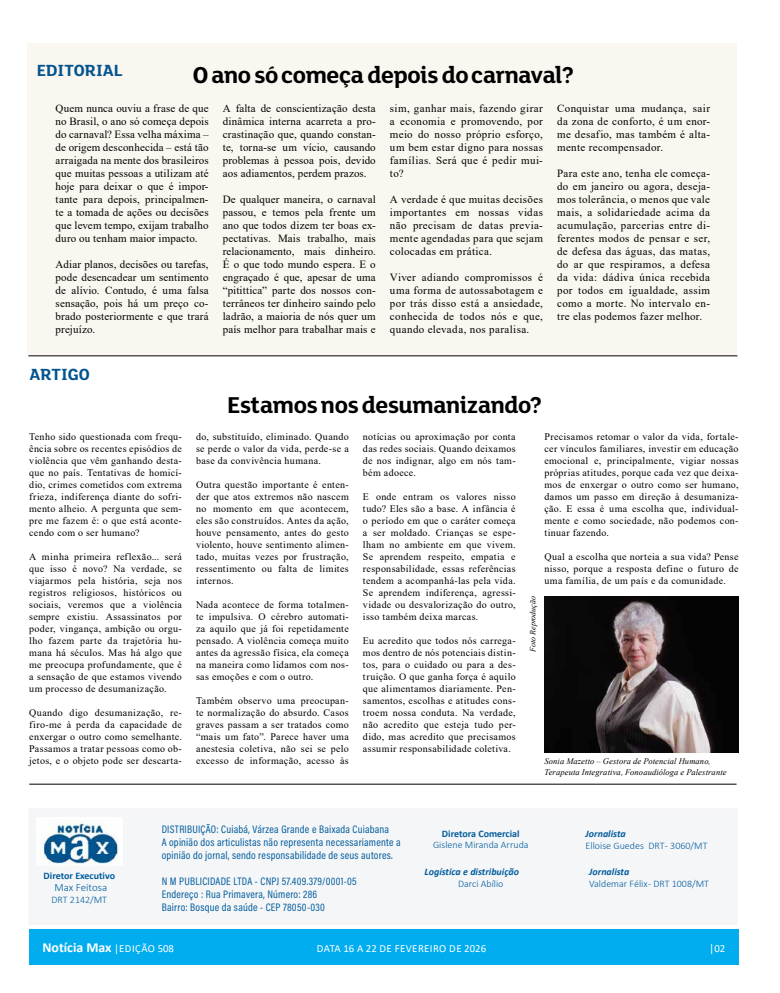
<style>
.page{position:relative;width:780px;height:993px;background:#fff}
.page>*{position:absolute;margin:0;border:0;box-sizing:border-box;transform-origin:0 0}
.t1{font:25px "FS Lola Bold Regular";letter-spacing:-.025em;color:#000}
.t2{font:17.6px "FS Lola Bold Regular";color:#02548f}
.t3{font:700 13.9px "Calibri";color:#fff}
.t4{font:11px/13px "Times New Roman";letter-spacing:.025em;color:#000;text-align:justify}
.t5{font:11px/13px "Acumin Variable Concept";letter-spacing:.02em;color:#005c9c}
.t6{font:300 11px "Calibri";color:#005c9c}
.t7{font:10.8px "Calibri";letter-spacing:.03em;color:#fff}
.t8{font:10px/12px "Times New Roman";letter-spacing:.03em;color:#000;text-align:justify}
.t9{font:300 10px "Calibri";color:#005c9c}
.t10{font:italic 700 10px "Calibri";color:#005c9c}
.t11{font:700 10px "Calibri";color:#005c9c}
.t12{font:italic 8.5px/11px "Times New Roman";letter-spacing:.01em;color:#000}
.t13{font:italic 8px "Times New Roman";color:#000}
.s1{font-weight:400;font-size:10.8px}
.s2{font-size:11.2px}
</style>
<div class="page">
<div style="left:28px;top:43px;width:709px;height:312px;background:#faf7f0"></div>
<div style="left:28px;top:807px;width:709px;height:117px;background:#f5f6f8"></div>
<img style="left:44px;top:821px;width:74px;height:43px">
<div style="left:30px;top:929px;width:709px;height:35px;background:#01adef"></div>
<hr style="left:28px;top:355px;width:709px;height:1px;background:#000">
<hr style="left:29px;top:783px;width:707px;height:1px;background:#000">
<img style="left:544px;top:596px;width:194px;height:156px">
<h2 class="t2" style="left:37px;top:61px;width:87px">EDITORIAL</h2>
<p class="t4" style="left:56px;top:101px;width:154px">Quem nunca ouviu a frase de que no Brasil, o ano só começa depois do carnaval? Essa velha máxima – de origem desconhecida – está tão arraigada na mente dos brasileiros que muitas pessoas a utilizam até hoje para deixar o que é impor&shy;tante para depois, principalmen&shy;te a tomada de ações ou decisões que levem tempo, exijam trabalho duro ou tenham maior impacto.</p>
<p class="t4" style="left:56px;top:257px;width:154px">Adiar planos, decisões ou tarefas, pode desencadear um sentimento de alívio. Contudo, é uma falsa sensação, pois há um preço co&shy;brado posteriormente e que trará prejuízo.</p>
<h1 class="t1" style="left:193px;top:62px;width:383px">O ano só começa depois do carnaval?</h1>
<p class="t4" style="left:223px;top:101px;width:154px">A falta de conscientização desta dinâmica interna acarreta a pro&shy;crastinação que, quando constan&shy;te, torna-se um vício, causando problemas à pessoa pois, devido aos adiamentos, perdem prazos.</p>
<p class="t4" style="left:223px;top:192px;width:154px">De qualquer maneira, o carnaval passou, e temos pela frente um ano que todos dizem ter boas ex&shy;pectativas. Mais trabalho, mais relacionamento, mais dinheiro.<br>É o que todo mundo espera. E o engraçado é que, apesar de uma “pitittica” parte dos nossos con&shy;terrâneos ter dinheiro saindo pelo ladrão, a maioria de nós quer um país melhor para trabalhar mais e</p>
<p class="t4" style="left:390px;top:101px;width:154px">sim, ganhar mais, fazendo girar a economia e promovendo, por meio do nosso próprio esforço, um bem estar digno para nossas famílias. Será que é pedir mui&shy;to?</p>
<p class="t4" style="left:390px;top:192px;width:154px">A verdade é que muitas decisões importantes em nossas vidas não precisam de datas previa&shy;mente agendadas para que sejam colocadas em prática.</p>
<p class="t4" style="left:390px;top:270px;width:154px">Viver adiando compromissos é uma forma de autossabotagem e por trás disso está a ansiedade, conhecida de todos nós e que, quando elevada, nos paralisa.</p>
<p class="t4" style="left:557px;top:101px;width:154px">Conquistar uma mudança, sair da zona de conforto, é um enor&shy;me desafio, mas também é alta&shy;mente recompensador.</p>
<p class="t4" style="left:557px;top:166px;width:154px">Para este ano, tenha ele começa&shy;do em janeiro ou agora, deseja&shy;mos tolerância, o menos que vale mais, a solidariedade acima da acumulação, parcerias entre di&shy;ferentes modos de pensar e ser, de defesa das águas, das matas, do ar que respiramos, a defesa da vida: dádiva única recebida por todos em igualdade, assim como a morte. No intervalo en&shy;tre elas podemos fazer melhor.</p>
<h2 class="t2" style="left:29px;top:365px;width:62px">ARTIGO</h2>
<p class="t8" style="left:29px;top:430px;width:154px">Tenho sido questionada com frequ&shy;ência sobre os recentes episódios de violência que vêm ganhando desta&shy;que no país. Tentativas de homicí&shy;dio, crimes cometidos com extrema frieza, indiferença diante do sofri&shy;mento alheio. A pergunta que sem&shy;pre me fazem é: o que está aconte&shy;cendo com o ser humano?</p>
<p class="t8" style="left:29px;top:550px;width:154px">A minha primeira reflexão... será que isso é novo? Na verdade, se viajarmos pela história, seja nos registros religiosos, históricos ou sociais, veremos que a violência sempre existiu. Assassinatos por poder, vingança, ambição ou orgu&shy;lho fazem parte da trajetória hu&shy;mana há séculos. Mas há algo que me preocupa profundamente, que é a sensação de que estamos vivendo um processo de desumanização.</p>
<p class="t8" style="left:29px;top:706px;width:154px">Quando digo desumanização, re&shy;firo-me à perda da capacidade de enxergar o outro como semelhante.<br>Passamos a tratar pessoas como ob&shy;jetos, e o objeto pode ser descarta-</p>
<h1 class="t1" style="left:227px;top:392px;width:317px">Estamos nos desumanizando?</h1>
<p class="t8" style="left:196px;top:430px;width:154px">do, substituído, eliminado. Quando se perde o valor da vida, perde-se a base da convivência humana.</p>
<p class="t8" style="left:196px;top:478px;width:154px">Outra questão importante é enten&shy;der que atos extremos não nascem no momento em que acontecem, eles são construídos. Antes da ação, houve pensamento, antes do gesto violento, houve sentimento alimen&shy;tado, muitas vezes por frustração, ressentimento ou falta de limites internos.</p>
<p class="t8" style="left:196px;top:598px;width:154px">Nada acontece de forma totalmen&shy;te impulsiva. O cérebro automati&shy;za aquilo que já foi repetidamente pensado. A violência começa muito antes da agressão física, ela começa na maneira como lidamos com nos&shy;sas emoções e com o outro.</p>
<p class="t8" style="left:196px;top:694px;width:154px">Também observo uma preocupan&shy;te normalização do absurdo. Casos graves passam a ser tratados como “mais um fato”. Parece haver uma anestesia coletiva, não sei se pelo excesso de informação, acesso às</p>
<p class="t8" style="left:363px;top:430px;width:154px">notícias ou aproximação por conta das redes sociais. Quando deixamos de nos indignar, algo em nós tam&shy;bém adoece.</p>
<p class="t8" style="left:363px;top:490px;width:154px">E onde entram os valores nisso tudo? Eles são a base. A infância é o período em que o caráter começa a ser moldado. Crianças se espe&shy;lham no ambiente em que vivem.<br>Se aprendem respeito, empatia e responsabilidade, essas referências tendem a acompanhá-las pela vida.<br>Se aprendem indiferença, agressi&shy;vidade ou desvalorização do outro, isso também deixa marcas.</p>
<p class="t8" style="left:363px;top:634px;width:154px">Eu acredito que todos nós carrega&shy;mos dentro de nós potenciais distin&shy;tos, para o cuidado ou para a des&shy;truição. O que ganha força é aquilo que alimentamos diariamente. Pen&shy;samentos, escolhas e atitudes cons&shy;troem nossa conduta. Na verdade, não acredito que esteja tudo per&shy;dido, mas acredito que precisamos assumir responsabilidade coletiva.</p>
<p class="t8" style="left:544px;top:430px;width:196px">Precisamos retomar o valor da vida, fortale&shy;cer vínculos familiares, investir em educação emocional e, principalmente, vigiar nossas próprias atitudes, porque cada vez que deixa&shy;mos de enxergar o outro como ser humano, damos um passo em direção à desumaniza&shy;ção. E essa é uma escolha que, individual&shy;mente e como sociedade, não podemos con&shy;tinuar fazendo.</p>
<p class="t8" style="left:544px;top:550px;width:196px">Qual a escolha que norteia a sua vida? Pense nisso, porque a resposta define o futuro de uma família, de um país e da comunidade.</p>
<p class="t13" style="left:527px;top:651px;width:57px;rotate:-90deg">Foto Reprodução</p>
<p class="t12" style="left:544px;top:755px;width:184px">Sonia Mazetto – Gestora de Potencial Humano,<br>Terapeuta Integrativa, Fonoaudióloga e Palestrante</p>
<p class="t11" style="left:44px;top:868px;width:73px">Diretor Executivo</p>
<p class="t6" style="left:54px;top:880px;width:54px">Max Feitosa</p>
<p class="t9" style="left:52px;top:893px;width:57px">DRT 2142/MT</p>
<p class="t5" style="left:162px;top:821px;width:240px">DISTRIBUIÇÃO: Cuiabá, Várzea Grande e Baixada Cuiabana<br>A opinião dos articulistas não representa necessariamente a opinião do jornal, sendo responsabilidade de seus autores.</p>
<p class="t5" style="left:162px;top:873px;width:197px">N M PUBLICIDADE LTDA - CNPJ 57.409.379/0001-05<br>Endereço : Rua Primavera, Número: 286<br>Bairro: Bosque da saúde - CEP 78050-030</p>
<p class="t11" style="left:442px;top:826px;width:79px">Diretora Comercial</p>
<p class="t9" style="left:433px;top:838px;width:97px">Gislene Miranda Arruda</p>
<p class="t10" style="left:424px;top:864px;width:96px">Logística e distribuição</p>
<p class="t9" style="left:458px;top:877px;width:47px">Darci Abílio</p>
<p class="t10" style="left:585px;top:826px;width:42px">Jornalista</p>
<p class="t9" style="left:585px;top:839px;width:123px">Elloise Guedes DRT - 3060/MT</p>
<p class="t10" style="left:589px;top:864px;width:42px">Jornalista</p>
<p class="t9" style="left:589px;top:877px;width:121px">Valdemar Félix - DRT 1008/MT</p>
<h3 class="t3" style="left:42px;top:937px;width:133px">Notícia Max <span class="s1">|EDIÇÃO 508</span></h3>
<p class="t7" style="left:317px;top:941px;width:171px">DATA 16 A 22 DE FEVEREIRO DE 2026</p>
<p class="t7" style="left:709px;top:941px;width:18px"><span class="s2">|</span>02</p>
</div>
